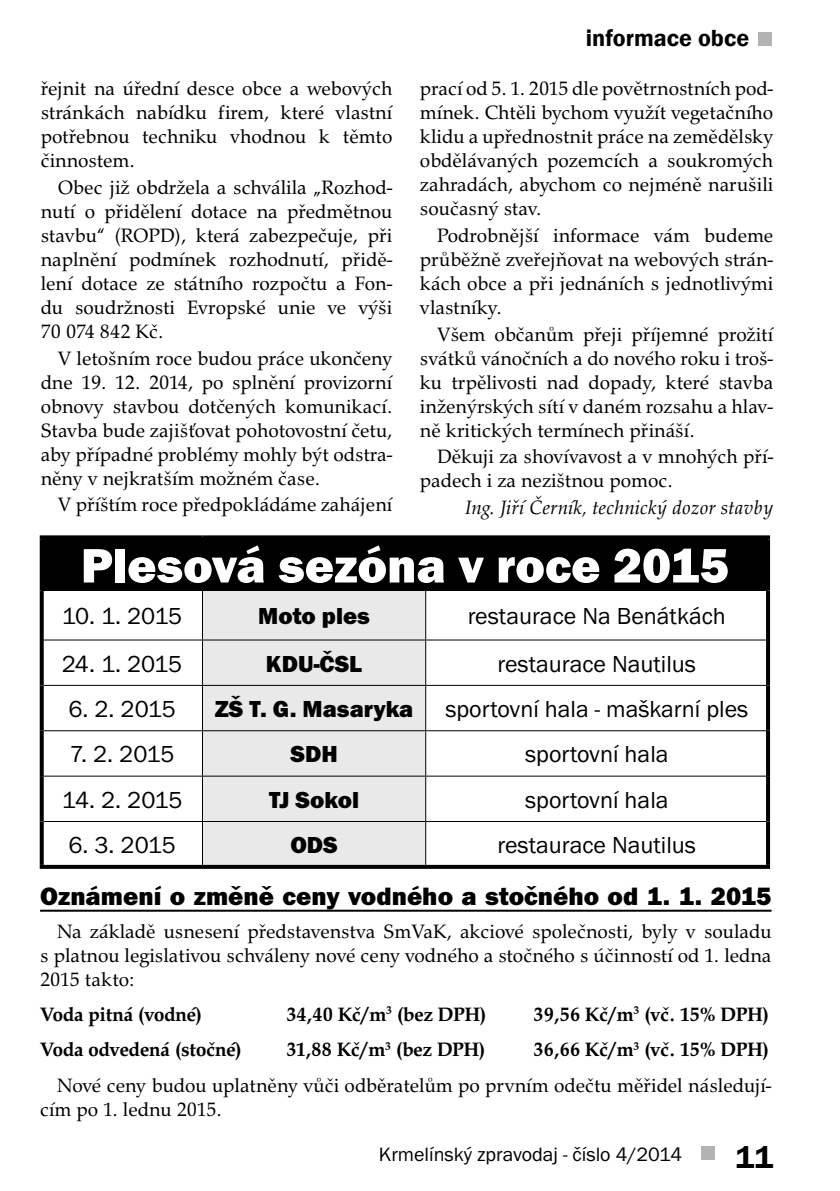
<style>
.page{position:relative;width:840px;height:1191px;background:#fff}
.page>*{position:absolute;margin:0;border:0;box-sizing:border-box;transform-origin:0 0}
.t1{font:50px "Franklin Got Itc TEE Heav";color:#fff}
.t2{font:600 32px "Franklin Gothic";color:#000}
.t3{font:26px "Franklin Got Itc TEE Heav";color:#000}
.t4{font:24px "Franklin Got Itc TEE";color:#000}
.t5{font:24px "Franklin Got Itc TEE Heav";color:#000}
.t6{font:600 24px "Franklin Gothic";color:#000}
.t7{font:20px/24px "URW Palladio TEE";color:#000;text-align:justify}
.t8{font:700 20px "URW Palladio TEE";color:#000}
.t9{font:italic 20px "URW Palladio TEE";color:#000}
.t10{font:20px "Franklin Got Itc TEE";color:#000}
.s1{font-weight:700}
</style>
<div class="page">
<div style="left:757px;top:33px;width:14px;height:13px;background:#b1b3b4"></div>
<div style="left:701px;top:1146px;width:13px;height:14px;background:#b1b3b4"></div>
<hr style="left:40px;top:909px;width:731px;height:2px;background:#000">
<div style="left:42px;top:537px;width:725px;height:53px;background:#000"></div>
<div style="left:203px;top:591px;width:222px;height:274px;background:#e9e9ea"></div>
<hr style="left:44px;top:590px;width:381px;height:1px;background:#000">
<hr style="left:202px;top:591px;width:1px;height:48px;background:#000">
<hr style="left:425px;top:590px;width:340px;height:1px;background:#000">
<hr style="left:425px;top:591px;width:1px;height:48px;background:#000">
<hr style="left:44px;top:639px;width:381px;height:1px;background:#000">
<hr style="left:202px;top:640px;width:1px;height:45px;background:#000">
<hr style="left:425px;top:639px;width:340px;height:1px;background:#000">
<hr style="left:425px;top:640px;width:1px;height:45px;background:#000">
<hr style="left:44px;top:685px;width:381px;height:1px;background:#000">
<hr style="left:202px;top:686px;width:1px;height:44px;background:#000">
<hr style="left:425px;top:685px;width:340px;height:1px;background:#000">
<hr style="left:425px;top:686px;width:1px;height:44px;background:#000">
<hr style="left:44px;top:730px;width:381px;height:1px;background:#000">
<hr style="left:202px;top:731px;width:1px;height:44px;background:#000">
<hr style="left:425px;top:730px;width:340px;height:1px;background:#000">
<hr style="left:425px;top:731px;width:1px;height:44px;background:#000">
<hr style="left:44px;top:775px;width:381px;height:1px;background:#000">
<hr style="left:202px;top:776px;width:1px;height:45px;background:#000">
<hr style="left:425px;top:775px;width:340px;height:1px;background:#000">
<hr style="left:425px;top:776px;width:1px;height:45px;background:#000">
<hr style="left:44px;top:821px;width:381px;height:1px;background:#000">
<hr style="left:202px;top:822px;width:1px;height:43px;background:#000">
<hr style="left:425px;top:821px;width:340px;height:1px;background:#000">
<hr style="left:425px;top:822px;width:1px;height:43px;background:#000">
<svg style="left:40px;top:535px;width:162px;height:4px"></svg>
<hr style="left:40px;top:539px;width:4px;height:51px;background:#000">
<svg style="left:202px;top:535px;width:567px;height:4px;fill:#000"></svg>
<hr style="left:765px;top:539px;width:4px;height:51px;background:#000">
<svg style="left:40px;top:590px;width:4px;height:50px"></svg>
<svg style="left:765px;top:590px;width:4px;height:50px"></svg>
<svg style="left:40px;top:640px;width:4px;height:45px"></svg>
<svg style="left:765px;top:640px;width:4px;height:45px"></svg>
<svg style="left:40px;top:685px;width:4px;height:45px"></svg>
<svg style="left:765px;top:685px;width:4px;height:45px"></svg>
<svg style="left:40px;top:730px;width:4px;height:46px"></svg>
<svg style="left:765px;top:730px;width:4px;height:46px"></svg>
<svg style="left:40px;top:776px;width:4px;height:45px"></svg>
<svg style="left:765px;top:776px;width:4px;height:45px"></svg>
<svg style="left:40px;top:821px;width:4px;height:44px"></svg>
<svg style="left:765px;top:821px;width:4px;height:44px"></svg>
<svg style="left:40px;top:865px;width:729px;height:4px;background:#070707"></svg>
<p class="t7" style="left:41px;top:79px;width:353px">řejnit na úřední desce obce a webových stránkách nabídku firem, které vlastní potřebnou techniku vhodnou k těmto činnostem.</p>
<p class="t7" style="left:41px;top:178px;width:353px;text-indent:17px">Obec již obdržela a schválila „Rozhod&shy;nutí o přidělení dotace na předmětnou stavbu“ (ROPD), která zabezpečuje, při naplnění podmínek rozhodnutí, přidě&shy;lení dotace ze státního rozpočtu a Fon&shy;du soudržnosti Evropské unie ve výši 70 074 842 Kč.</p>
<p class="t7" style="left:41px;top:349px;width:353px;text-indent:17px">V letošním roce budou práce ukončeny dne 19. 12. 2014, po splnění provizorní obnovy stavbou dotčených komunikací.<br>Stavba bude zajišťovat pohotovostní četu, aby případné problémy mohly být odstra&shy;něny v nejkratším možném čase.</p>
<p class="t7" style="left:58px;top:495px;width:336px">V příštím roce předpokládáme zahájení</p>
<p class="t6" style="left:585px;top:24px;width:165px">informace obce</p>
<p class="t7" style="left:420px;top:79px;width:354px">prací od 5. 1. 2015 dle povětrnostních pod&shy;mínek. Chtěli bychom využít vegetačního klidu a upřednostnit práce na zemědělsky obdělávaných pozemcích a soukromých zahradách, abychom co nejméně narušili současný stav.</p>
<p class="t7" style="left:420px;top:226px;width:354px;text-indent:17px">Podrobnější informace vám budeme průběžně zveřejňovat na webových strán&shy;kách obce a při jednáních s jednotlivými vlastníky.</p>
<p class="t7" style="left:420px;top:325px;width:354px;text-indent:17px">Všem občanům přeji příjemné prožití svátků vánočních a do nového roku i troš&shy;ku trpělivosti nad dopady, které stavba inženýrských sítí v daném rozsahu a hlav&shy;ně kritických termínech přináší.</p>
<p class="t7" style="left:420px;top:447px;width:354px;text-indent:17px">Děkuji za shovívavost a v mnohých pří&shy;padech i za nezištnou pomoc.</p>
<p class="t9" style="left:465px;top:500px;width:309px">Ing. Jiří Černík, technický dozor stavby</p>
<h1 class="t1" style="left:81px;top:546px;width:649px">Plesová sezóna v roce 2015</h1>
<p class="t4" style="left:62px;top:607px;width:122px">10. 1. 2015</p>
<p class="t5" style="left:258px;top:606px;width:113px">Moto ples</p>
<p class="t4" style="left:467px;top:607px;width:259px">restaurace Na Benátkách</p>
<p class="t4" style="left:62px;top:654px;width:122px">24. 1. 2015</p>
<p class="t5" style="left:266px;top:654px;width:98px">KDU-ČSL</p>
<p class="t4" style="left:497px;top:654px;width:200px">restaurace Nautilus</p>
<p class="t4" style="left:68px;top:699px;width:109px">6. 2. 2015</p>
<p class="t5" style="left:215px;top:699px;width:200px">ZŠ T. G. Masaryka</p>
<p class="t4" style="left:445px;top:699px;width:304px">sportovní hala - maškarní ples</p>
<p class="t4" style="left:70px;top:745px;width:106px">7. 2. 2015</p>
<p class="t5" style="left:290px;top:745px;width:49px">SDH</p>
<p class="t4" style="left:525px;top:745px;width:145px">sportovní hala</p>
<p class="t4" style="left:62px;top:790px;width:122px">14. 2. 2015</p>
<p class="t5" style="left:269px;top:790px;width:91px">TJ Sokol</p>
<p class="t4" style="left:525px;top:790px;width:145px">sportovní hala</p>
<p class="t4" style="left:68px;top:835px;width:109px">6. 3. 2015</p>
<p class="t5" style="left:290px;top:835px;width:49px">ODS</p>
<p class="t4" style="left:497px;top:835px;width:200px">restaurace Nautilus</p>
<h3 class="t3" style="left:40px;top:886px;width:732px">Oznámení o změně ceny vodného a stočného od 1. 1. 2015</h3>
<p class="t7" style="left:40px;top:922px;width:732px;text-indent:17px">Na základě usnesení představenstva SmVaK, akciové společnosti, byly v souladu s platnou legislativou schváleny nové ceny vodného a stočného s účinností od 1. ledna 2015 takto:</p>
<p class="t8" style="left:40px;top:1006px;width:163px">Voda pitná (vodné)</p>
<p class="t8" style="left:286px;top:1006px;width:201px">34,40 Kč/m<sup>3</sup> (bez DPH)</p>
<p class="t8" style="left:533px;top:1006px;width:237px">39,56 Kč/m<sup>3</sup> (vč. 15% DPH)</p>
<p class="t8" style="left:40px;top:1041px;width:203px">Voda odvedená (stočné)</p>
<p class="t8" style="left:286px;top:1041px;width:200px">31,88 Kč/m<sup>3</sup> (bez DPH)</p>
<p class="t7" style="left:57px;top:1034px;width:715px;line-height:35.4px;text-align:right"><span class="s1">36,66 Kč/m</span><sup>3</sup> <span class="s1">(vč. 15% DPH)<br></span>Nové ceny budou uplatněny vůči odběratelům po prvním odečtu měřidel následují-</p>
<p class="t7" style="left:40px;top:1100px;width:183px">cím po 1. lednu 2015.</p>
<p class="t10" style="left:378px;top:1146px;width:304px">Krmelínský zpravodaj - číslo 4/2014</p>
<h2 class="t2" style="left:735px;top:1138px;width:39px">11</h2>
</div>
